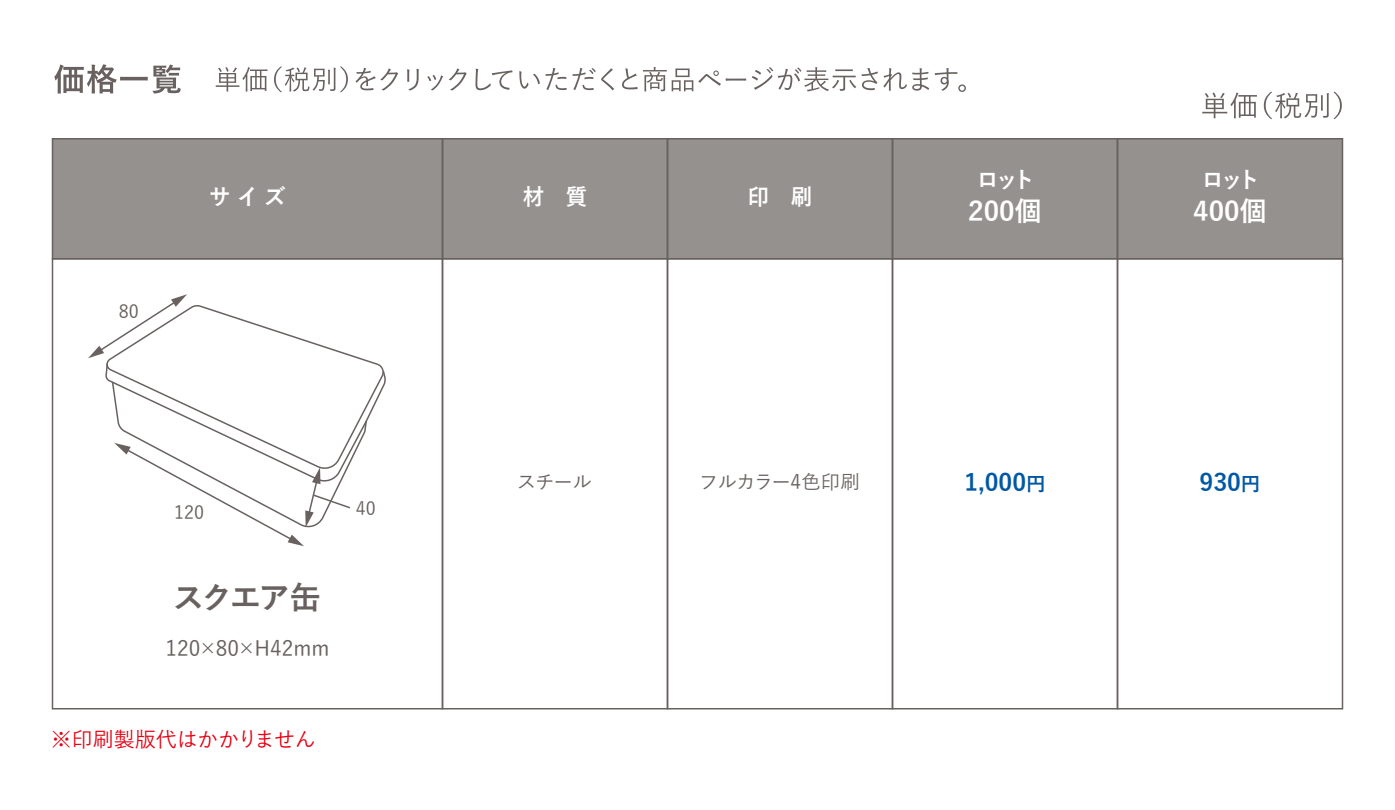
<style>
.page{position:relative;width:1395px;height:810px;background:#fff}
.page>*{position:absolute;margin:0;border:0;box-sizing:border-box;transform-origin:0 0}
.t1{font:700 31.5px "Yu Gothic";letter-spacing:-.085em;color:#68615f}
.t2{font:700 27px "Yu Gothic";color:#fff}
.t3{font:700 24px "Yu Gothic";color:#0058a4}
.t4{font:700 22.5px "Yu Gothic";letter-spacing:-.165em;color:#fff;scale:.95 1}
.t5{font:700 22.5px "Yu Gothic";letter-spacing:-.165em;color:#fff}
.t6{font:500 21px "Yu Gothic";letter-spacing:-.01em;color:#e60012}
.t7{font:500 21px "Yu Gothic";color:#68615f}
.t8{font:500 19.5px "Yu Gothic";letter-spacing:-.04em;color:#68615f}
.t9{font:500 18px "Yu Gothic";color:#68615f}
.s1{font-size:19.5px}
</style>
<div class="page">
<div style="left:54px;top:138px;width:1288px;height:120px;background:#95918f"></div>
<svg style="left:216px;top:67px;width:51px;height:25px"></svg>
<svg style="left:274px;top:66px;width:74px;height:26px"></svg>
<svg style="left:356px;top:68px;width:42px;height:23px"></svg>
<svg style="left:407px;top:69px;width:12px;height:22px"></svg>
<svg style="left:427px;top:75px;width:16px;height:16px"></svg>
<svg style="left:449px;top:68px;width:18px;height:23px"></svg>
<svg style="left:476px;top:69px;width:36px;height:21px"></svg>
<svg style="left:519px;top:68px;width:95px;height:22px"></svg>
<svg style="left:622px;top:67px;width:124px;height:24px"></svg>
<svg style="left:752px;top:67px;width:104px;height:25px"></svg>
<svg style="left:862px;top:68px;width:67px;height:23px"></svg>
<svg style="left:935px;top:68px;width:31px;height:24px"></svg>
<svg style="left:1202px;top:93px;width:55px;height:25px"></svg>
<svg style="left:1264px;top:92px;width:78px;height:27px"></svg>
<svg style="left:54px;top:64px;width:127px;height:30px"></svg>
<div style="left:52px;top:138px;width:391px;height:122px;border:2px solid #68615f"></div>
<div style="left:442px;top:138px;width:226px;height:122px;border:2px solid #68615f"></div>
<div style="left:667px;top:138px;width:226px;height:122px;border:2px solid #68615f"></div>
<div style="left:892px;top:138px;width:226px;height:122px;border:2px solid #68615f"></div>
<div style="left:1117px;top:138px;width:226px;height:122px;border:2px solid #68615f"></div>
<div style="left:52px;top:258px;width:391px;height:452px;border:2px solid #68615f"></div>
<div style="left:442px;top:258px;width:226px;height:452px;border:2px solid #68615f"></div>
<div style="left:667px;top:258px;width:226px;height:452px;border:2px solid #68615f"></div>
<div style="left:892px;top:258px;width:226px;height:452px;border:2px solid #68615f"></div>
<div style="left:1117px;top:258px;width:226px;height:452px;border:2px solid #68615f"></div>
<svg style="left:88px;top:294px;width:298px;height:252px"></svg>
<p class="t9" style="left:119px;top:294px;width:21px">80</p>
<p class="t4" style="left:209px;top:184px;width:82px">サイズ</p>
<p class="t4" style="left:523px;top:184px;width:69px">材　質</p>
<p class="t4" style="left:748px;top:184px;width:69px">印　刷</p>
<p class="t5" style="left:977px;top:167px;width:60px">ロット</p>
<h2 class="t2" style="left:968px;top:196px;width:75px">200個</h2>
<p class="t5" style="left:1202px;top:167px;width:60px">ロット</p>
<h2 class="t2" style="left:1193px;top:196px;width:75px">400個</h2>
<p class="t9" style="left:174px;top:495px;width:31px">120</p>
<h1 class="t1" style="left:173px;top:580px;width:150px">スクエア缶</h1>
<p class="t7" style="left:165px;top:629px;width:166px">120×80×H42mm</p>
<p class="t9" style="left:356px;top:492px;width:21px">40</p>
<p class="t8" style="left:517px;top:464px;width:77px">スチール</p>
<p class="t3" style="left:1200px;top:468px;width:62px">930<span class="s1">円</span></p>
<p class="t3" style="left:964px;top:468px;width:83px">1,000<span class="s1">円</span></p>
<p class="t8" style="left:699px;top:464px;width:163px">フルカラー4色印刷</p>
<p class="t6" style="left:51px;top:720px;width:266px">※印刷製版代はかかりません</p>
</div>
